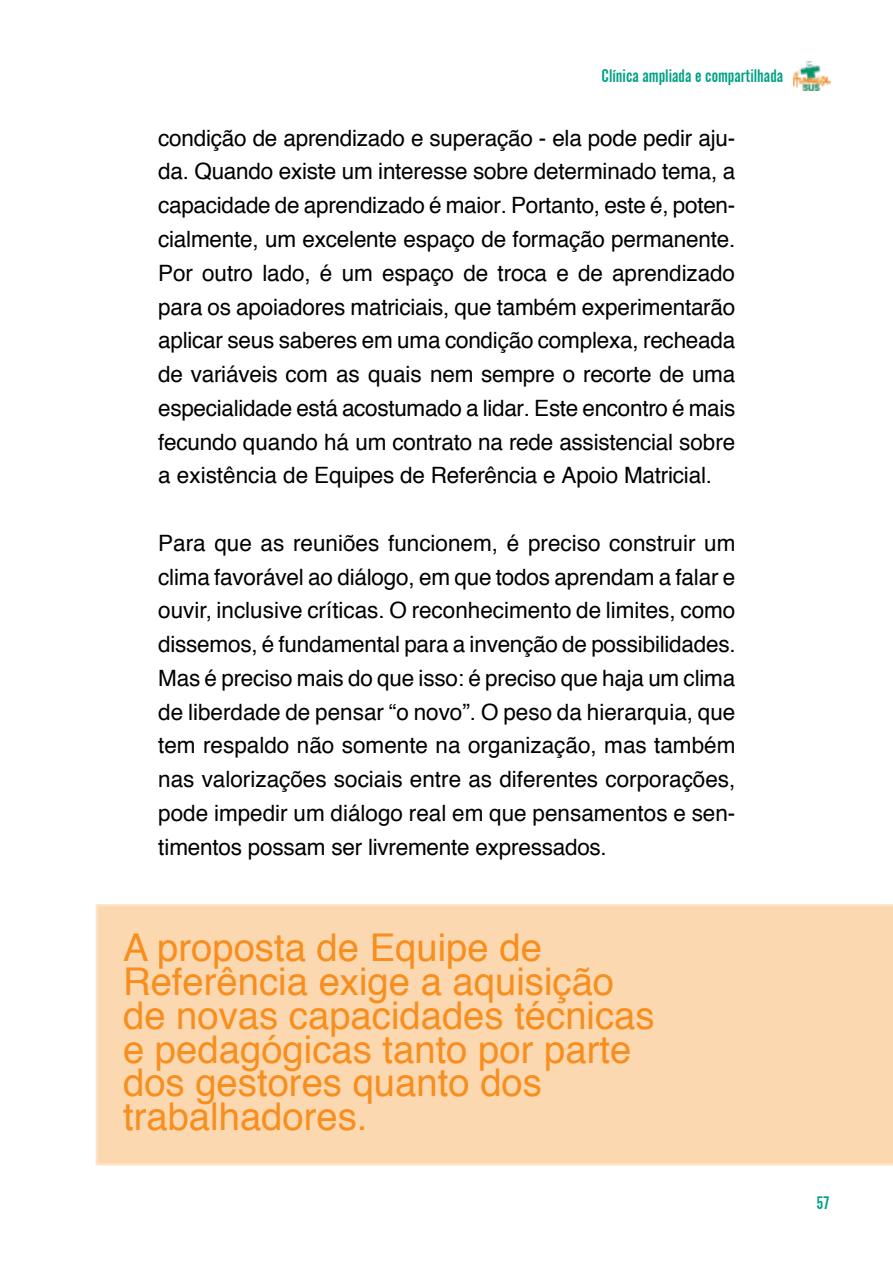
<style>
.page{position:relative;width:893px;height:1276px;background:#fff}
.page>*{position:absolute;margin:0;border:0;box-sizing:border-box;transform-origin:0 0}
.t1{font:38.25px/33.8px "Helvetica";color:#f78e1e}
.t2{font:22.5px/33.8px "Helvetica";color:#000;text-align:justify}
.t3{font:18px "Alternate Gothic No 2 BT";color:#00a286}
</style>
<div class="page">
<img style="left:793px;top:62px;width:37px;height:29px">
<div style="left:96px;top:904px;width:797px;height:261px;background:#fcd8b0"></div>
<p class="t3" style="left:601px;top:66px;width:183px">Clínica ampliada e compartilhada</p>
<p class="t2" style="left:158px;top:122px;width:579px">condição de aprendizado e superação - ela pode pedir aju&shy;da. Quando existe um interesse sobre determinado tema, a capacidade de aprendizado é maior. Portanto, este é, poten&shy;cialmente, um excelente espaço de formação permanente.<br>Por outro lado, é um espaço de troca e de aprendizado para os apoiadores matriciais, que também experimentarão aplicar seus saberes em uma condição complexa, recheada de variáveis com as quais nem sempre o recorte de uma especialidade está acostumado a lidar. Este encontro é mais fecundo quando há um contrato na rede assistencial sobre a existência de Equipes de Referência e Apoio Matricial.</p>
<p class="t2" style="left:158px;top:527px;width:579px">Para que as reuniões funcionem, é preciso construir um clima favorável ao diálogo, em que todos aprendam a falar e ouvir, inclusive críticas. O reconhecimento de limites, como dissemos, é fundamental para a invenção de possibilidades.<br>Mas é preciso mais do que isso: é preciso que haja um clima de liberdade de pensar “o novo”. O peso da hierarquia, que tem respaldo não somente na organização, mas também nas valorizações sociais entre as diferentes corporações, pode impedir um diálogo real em que pensamentos e sen&shy;timentos possam ser livremente expressados.</p>
<h1 class="t1" style="left:123px;top:932px;width:533px">A proposta de Equipe de<br>Referência exige a aquisição de novas capacidades técnicas e pedagógicas tanto por parte dos gestores quanto dos trabalhadores.</h1>
<p class="t3" style="left:817px;top:1192px;width:14px">57</p>
</div>
